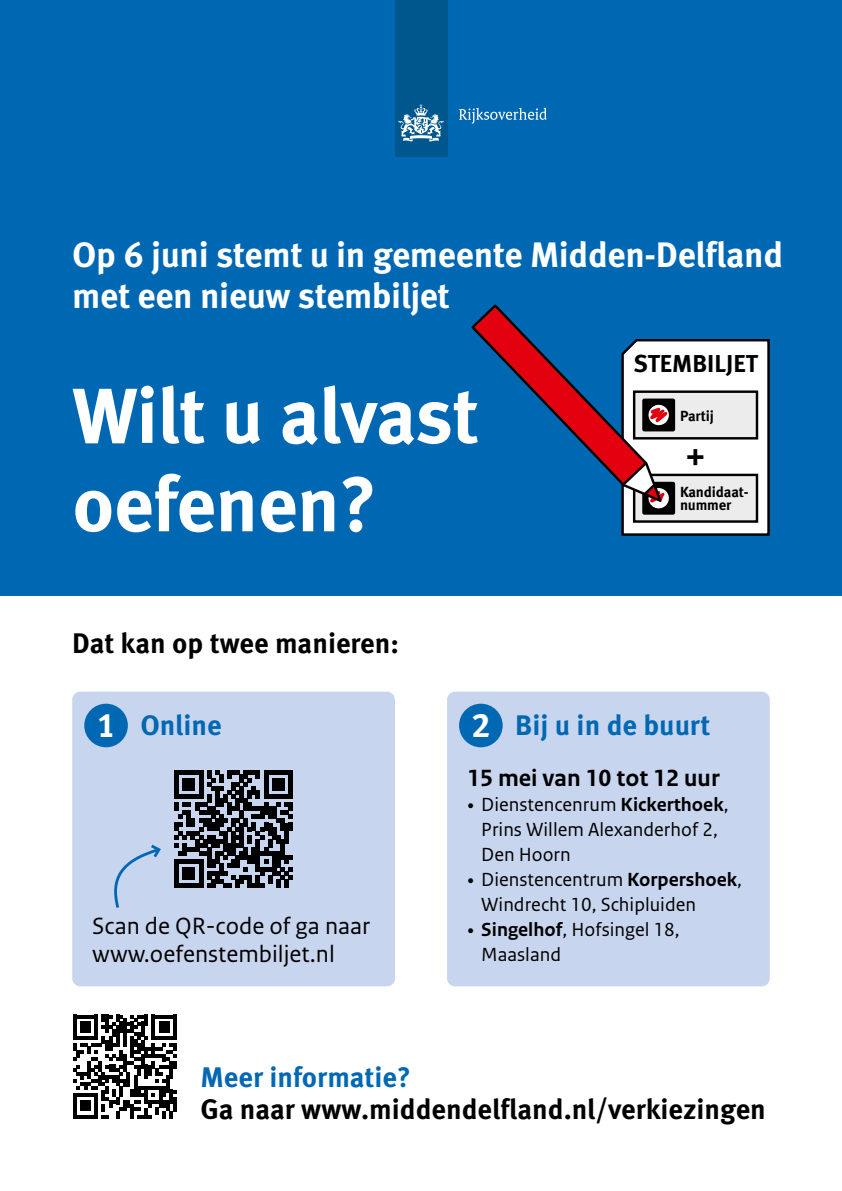
<style>
.page{position:relative;width:842px;height:1191px;background:#fff}
.page>*{position:absolute;margin:0;border:0;box-sizing:border-box;transform-origin:0 0}
.Titel{font:700 77.8px/88.4px "Meta Pro";letter-spacing:-.015em;color:#fff}
.Titel-2{font:700 35.3px/40.3px "Meta Pro";letter-spacing:-.01em;color:#fff}
.H1_Kop_wit{font:700 34.1px "Meta Pro";color:#fff}
.Titel-3{font:700 29.3px "Meta Pro";color:#000}
.Brood_groot{font:700 28.3px "Meta Pro";color:#000}
.Brood_groot-2{font:700 28.3px "Meta Pro";color:#0068b3}
.Brood_groot-3{font:24.7px/28.3px "Rijksoverheid Sans Text";color:#000}
.Brood_groot-4{font:700 24.7px "Rijksoverheid Sans Text";color:#000}
.Titel-4{font:700 24.4px "Meta Pro";color:#000}
.Brood_groot_opsomming{font:20px/25px "Rijksoverheid Sans Text";color:#000}
.Titel-5{font:700 14.6px "Meta Pro";letter-spacing:-.01em;color:#000}
.s1{font-family:"Rijksoverheid Serif"}
.s2{font-weight:700}
</style>
<div class="page">
<div style="left:0;top:0;width:842px;height:595px;background:#0068b3"></div>
<div style="left:395px;top:0;width:52px;height:156px;background:#00578e"></div>
<svg style="left:398px;top:104px;width:46px;height:38px"></svg>
<svg style="left:459px;top:108px;width:88px;height:16px"></svg>
<div style="left:72px;top:691px;width:323px;height:295px;background:#c8d5ee;border-radius:8px"></div>
<div style="left:447px;top:691px;width:323px;height:295px;background:#c8d5ee;border-radius:8px"></div>
<svg style="left:175px;top:770px;width:117px;height:118px"></svg>
<div style="left:84px;top:703px;width:44px;height:44px;background:#0068b3;border-radius:50%"></div>
<div style="left:459px;top:703px;width:44px;height:44px;background:#0068b3;border-radius:50%"></div>
<svg style="left:114px;top:844px;width:47px;height:64px"></svg>
<svg style="left:471px;top:304px;width:299px;height:232px"></svg>
<svg style="left:73px;top:1014px;width:104px;height:104px"></svg>
<hr style="left:173px;top:1097px;width:4px;height:14px;background:#000">
<p class="Titel-2" style="left:72px;top:232px;width:712px">Op 6 juni stemt u in gemeente Midden-Delfland met een nieuw stembiljet</p>
<p class="Titel" style="left:72px;top:367px;width:408px">Wilt u alvast oefenen?</p>
<p class="Brood_groot" style="left:72px;top:621px;width:328px">Dat kan op twee manieren:</p>
<p class="Titel-4" style="left:633px;top:344px;width:126px">STEMBILJET</p>
<p class="Titel-5" style="left:680px;top:404px;width:36px">Partij</p>
<p class="Titel-3" style="left:686px;top:432px;width:20px">+</p>
<p class="Titel-5" style="left:680px;top:481px;width:70px">Kandidaat-</p>
<p class="Titel-5" style="left:680px;top:494px;width:53px">nummer</p>
<h1 class="H1_Kop_wit" style="left:97px;top:698px;width:21px">1</h1>
<p class="Brood_groot-2" style="left:140px;top:703px;width:83px">Online</p>
<h1 class="H1_Kop_wit" style="left:472px;top:698px;width:21px">2</h1>
<p class="Brood_groot-2" style="left:515px;top:703px;width:197px">Bij u in de buurt</p>
<p class="Brood_groot-3" style="left:92px;top:912px;width:280px">Scan de QR-code of ga naar www.oefenstembiljet.nl</p>
<p class="Brood_groot-4" style="left:467px;top:764px;width:254px">15 mei van 10 tot 12 uur</p>
<p class="Brood_groot_opsomming" style="left:481px;top:792px;width:249px;text-indent:-14px"><span class="s1">•</span> Dienstencenrum <span class="s2">Kickerthoek</span>,<br>Prins Willem Alexanderhof 2,<br>Den Hoorn</p>
<p class="Brood_groot_opsomming" style="left:481px;top:867px;width:262px;text-indent:-14px"><span class="s1">•</span> Dienstencentrum <span class="s2">Korpershoek</span>,<br>Windrecht 10, Schipluiden</p>
<p class="Brood_groot_opsomming" style="left:481px;top:917px;width:200px;text-indent:-14px"><span class="s1">•</span> <span class="s2">Singelhof</span>, Hofsingel 18,<br>Maasland</p>
<p class="Brood_groot-2" style="left:200px;top:1055px;width:212px">Meer informatie?</p>
<p class="Brood_groot" style="left:200px;top:1086px;width:567px">Ga naar www.middendelfland.nl/verkiezingen</p>
</div>
